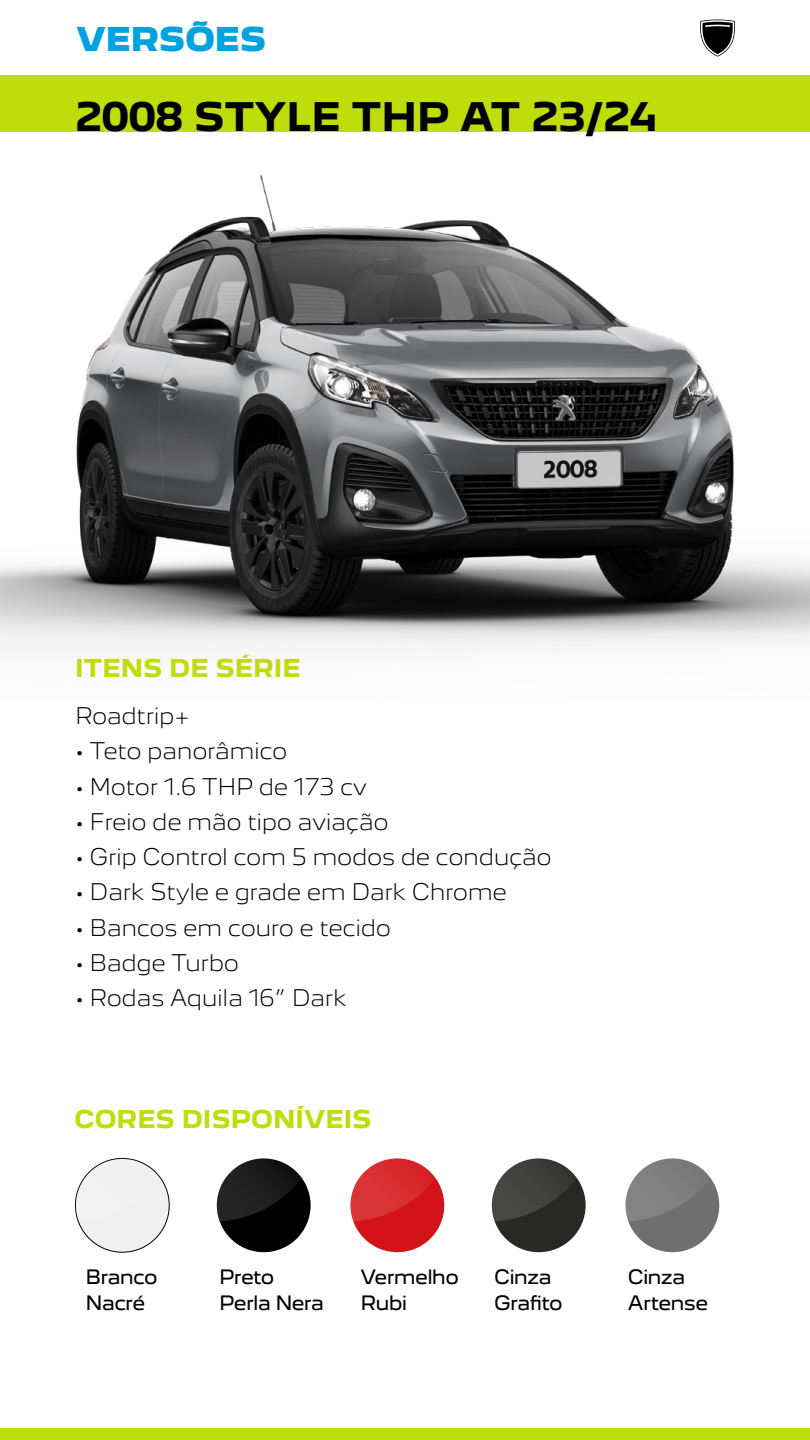
<style>
.page{position:relative;width:810px;height:1440px;background:#fff}
.page>*{position:absolute;margin:0;border:0;box-sizing:border-box;transform-origin:0 0}
.t1{font:700 36px "Peugeot New";color:#000}
.t2{font:900 30px "Peugeot New";color:#00a3e0}
.t3{font:700 22.5px "Peugeot New";color:#bfdd0b}
.t4{font:300 21px "Peugeot New";letter-spacing:-.02em;color:#000}
.t5{font:18.15px/26.2px "Peugeot New";letter-spacing:-.045em;color:#000}
</style>
<div class="page">
<svg style="left:700px;top:19px;width:35px;height:38px"></svg>
<img style="left:0;top:175px;width:810px;height:472px">
<div style="left:0;top:1429px;width:810px;height:11px;background:#bfdd0b"></div>
<div style="left:0;top:75px;width:810px;height:56px;background:#bfdd0b"></div>
<div style="left:625px;top:1158px;width:94px;height:94px;background:#706f6f;border-radius:50%"></div>
<svg style="left:625px;top:1158px;width:86px;height:63px"></svg>
<div style="left:492px;top:1158px;width:94px;height:94px;background:#282827;border-radius:50%"></div>
<svg style="left:492px;top:1158px;width:85px;height:63px"></svg>
<div style="left:217px;top:1158px;width:94px;height:94px;background:#000;border-radius:50%"></div>
<svg style="left:217px;top:1158px;width:85px;height:63px"></svg>
<div style="left:350px;top:1158px;width:94px;height:94px;background:#d31317;border-radius:50%"></div>
<svg style="left:350px;top:1158px;width:86px;height:63px"></svg>
<div style="left:75px;top:1158px;width:94px;height:94px;background:#f0f0f0;border-radius:50%"></div>
<svg style="left:75px;top:1158px;width:86px;height:63px"></svg>
<h2 class="t2" style="left:76px;top:14px;width:191px">VERSÕES</h2>
<h1 class="t1" style="left:75px;top:87px;width:583px">2008 STYLE THP AT 23/24</h1>
<p class="t3" style="left:75px;top:650px;width:227px">ITENS DE SÉRIE</p>
<p class="t4" style="left:75px;top:699px;width:117px">Roadtrip+</p>
<p class="t4" style="left:75px;top:734px;width:214px">• Teto panorâmico</p>
<p class="t4" style="left:75px;top:769px;width:294px">• Motor 1.6 THP de 173 cv</p>
<p class="t4" style="left:75px;top:804px;width:315px">• Freio de mão tipo aviação</p>
<p class="t4" style="left:75px;top:840px;width:478px">• Grip Control com 5 modos de condução</p>
<p class="t4" style="left:75px;top:875px;width:433px">• Dark Style e grade em Dark Chrome</p>
<p class="t4" style="left:75px;top:910px;width:318px">• Bancos em couro e tecido</p>
<p class="t4" style="left:75px;top:945px;width:166px">• Badge Turbo</p>
<p class="t4" style="left:75px;top:981px;width:273px">• Rodas Aquila 16” Dark</p>
<p class="t3" style="left:74px;top:1100px;width:299px">CORES DISPONÍVEIS</p>
<p class="t5" style="left:86px;top:1262px;width:74px">Branco<br>Nacré</p>
<p class="t5" style="left:219px;top:1262px;width:107px">Preto<br>Perla Nera</p>
<p class="t5" style="left:361px;top:1262px;width:100px">Vermelho<br>Rubi</p>
<p class="t5" style="left:494px;top:1262px;width:70px">Cinza<br>Grafito</p>
<p class="t5" style="left:628px;top:1262px;width:82px">Cinza<br>Artense</p>
</div>
